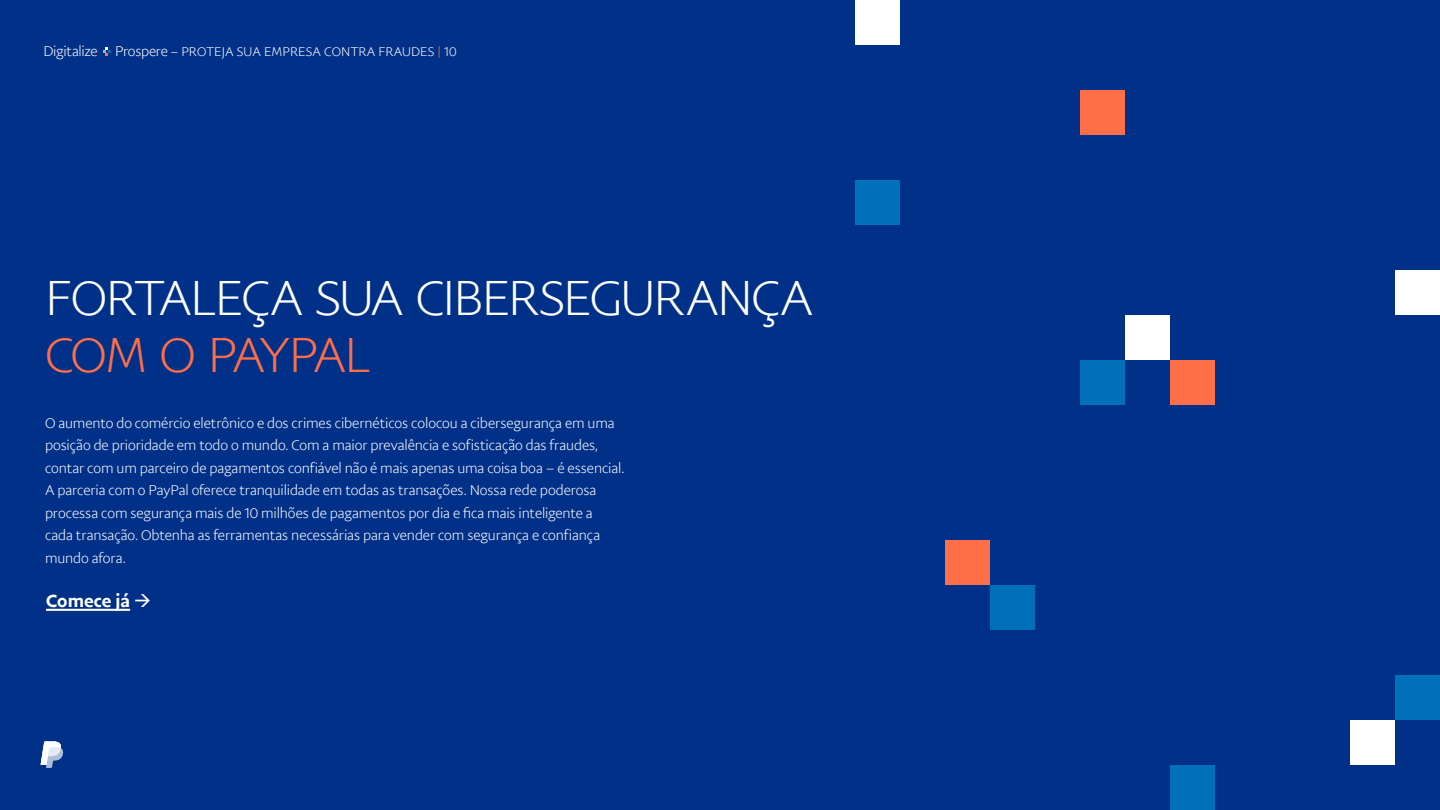
<style>
.page{position:relative;width:1440px;height:810px;background:#003087}
.page>*{position:absolute;margin:0;border:0;box-sizing:border-box;transform-origin:0 0}
.t1{font:300 49.5px "Pay Pal Sans Big";letter-spacing:-.04em;color:#fff}
.t2{font:300 49.5px "Pay Pal Sans Big";letter-spacing:-.075em;color:#fe6e48}
.t3{font:500 18px "Pay Pal Sans Big";color:#fff}
.t4{font:300 14.25px/22.5px "Pay Pal Sans Big";letter-spacing:-.005em;color:#fff}
.t5{font:300 12.75px "Pay Pal Sans Big";color:#fff}
.s1{font-size:14.17px}
.s2{color:#fe6e48}
</style>
<div class="page">
<svg style="left:41px;top:741px;width:22px;height:27px"></svg>
<hr style="left:46px;top:609px;width:84px;height:2px;background:#fff">
<svg style="left:103px;top:47px;width:8px;height:9px"></svg>
<div style="left:1395px;top:270px;width:45px;height:45px;background:#fff"></div>
<div style="left:1395px;top:675px;width:45px;height:45px;background:#0070ba"></div>
<div style="left:1125px;top:315px;width:45px;height:45px;background:#fff"></div>
<div style="left:990px;top:585px;width:45px;height:45px;background:#0070ba"></div>
<div style="left:1350px;top:720px;width:45px;height:45px;background:#fff"></div>
<div style="left:1080px;top:360px;width:45px;height:45px;background:#0070ba"></div>
<div style="left:1080px;top:90px;width:45px;height:45px;background:#fe6e48"></div>
<div style="left:945px;top:540px;width:45px;height:45px;background:#fe6e48"></div>
<div style="left:855px;top:0;width:45px;height:45px;background:#fff"></div>
<div style="left:855px;top:180px;width:45px;height:45px;background:#0070ba"></div>
<div style="left:1170px;top:360px;width:45px;height:45px;background:#fe6e48"></div>
<div style="left:1170px;top:765px;width:45px;height:45px;background:#0070ba"></div>
<p class="t5" style="left:44px;top:44px;width:415px"><span class="s1">Digitalize Prospere</span> – PROTEJA SUA EMPRESA CONTRA FRAUDES <span class="s2">|</span> 10</p>
<h1 class="t1" style="left:45px;top:268px;width:770px">FORTALEÇA SUA CIBERSEGURANÇA</h1>
<h1 class="t2" style="left:45px;top:325px;width:328px">COM O PAYPAL</h1>
<p class="t4" style="left:45px;top:411px;width:581px">O aumento do comércio eletrônico e dos crimes cibernéticos colocou a cibersegurança em uma posição de prioridade em todo o mundo. Com a maior prevalência e sofisticação das fraudes, contar com um parceiro de pagamentos confiável não é mais apenas uma coisa boa – é essencial.<br>A parceria com o PayPal oferece tranquilidade em todas as transações. Nossa rede poderosa processa com segurança mais de 10 milhões de pagamentos por dia e fica mais inteligente a cada transação. Obtenha as ferramentas necessárias para vender com segurança e confiança mundo afora.</p>
<p class="t3" style="left:46px;top:589px;width:107px">Comece já →</p>
</div>
